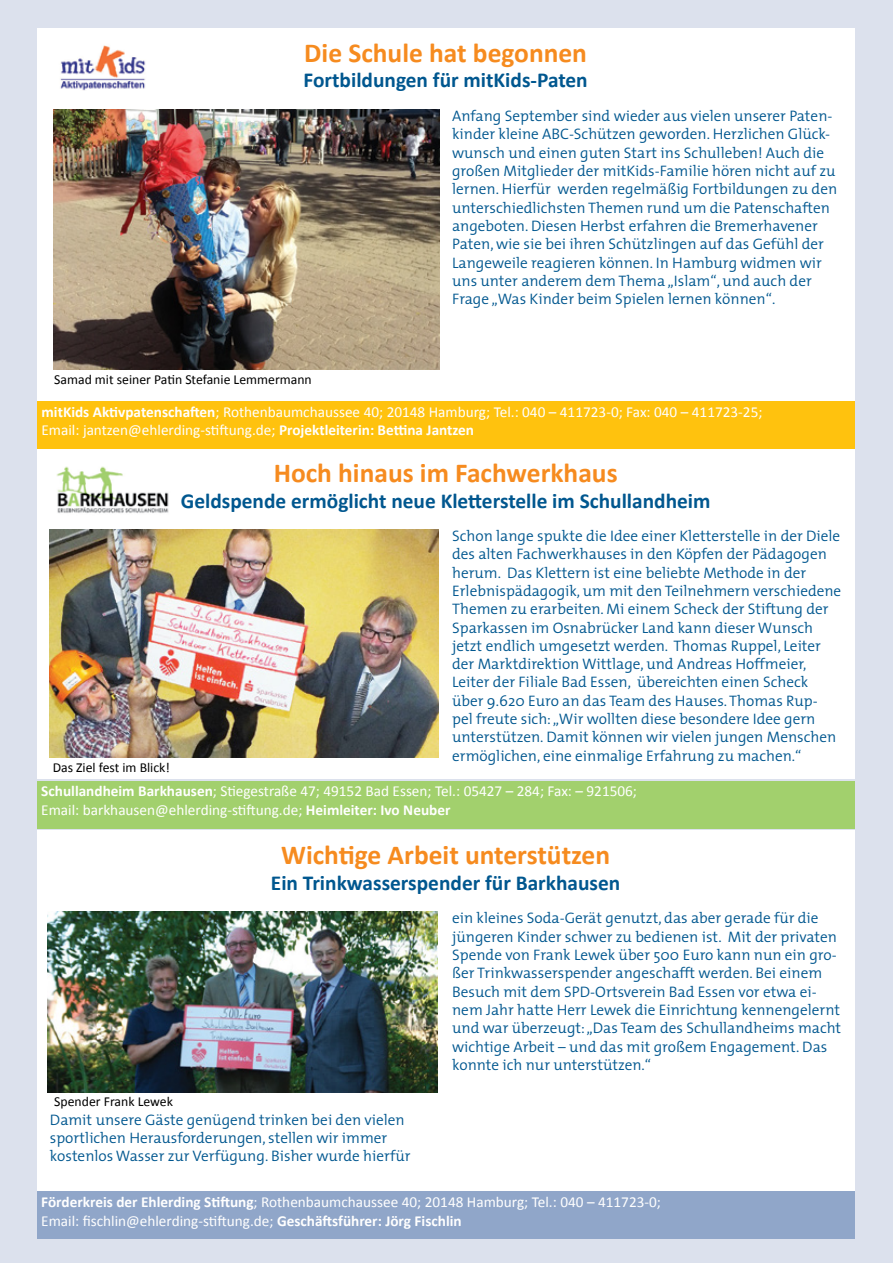
<style>
.page{position:relative;width:893px;height:1263px;background:#dce1ed}
.page>*{position:absolute;margin:0;border:0;box-sizing:border-box;transform-origin:0 0}
.t1{font:700 27.45px "Calibri";color:#f68b1f}
.t2{font:700 21.3px "Calibri";color:#00578f}
.t3{font:300 15.3px/18.3px "The Mix";color:#00578f}
.t4{font:15.3px/18.3px "Calibri";color:#fff}
.t5{font:13.8px "Calibri";color:#000}
.s1{font-weight:700}
</style>
<div class="page">
<div style="left:37px;top:899px;width:817px;height:291px;background:#fff"></div>
<img style="left:48px;top:912px;width:389px;height:180px">
<div style="left:37px;top:830px;width:817px;height:69px;background:#fff"></div>
<div style="left:37px;top:516px;width:817px;height:263px;background:#fff"></div>
<div style="left:37px;top:97px;width:817px;height:304px;background:#fff"></div>
<div style="left:37px;top:781px;width:817px;height:47px;background:#a2d06d"></div>
<div style="left:37px;top:449px;width:817px;height:68px;background:#fff"></div>
<div style="left:37px;top:28px;width:817px;height:69px;background:#fff"></div>
<img style="left:50px;top:529px;width:388px;height:228px">
<img style="left:56px;top:466px;width:113px;height:47px">
<div style="left:37px;top:1191px;width:817px;height:48px;background:#90a6c9"></div>
<div style="left:37px;top:401px;width:818px;height:48px;background:#ffc20e"></div>
<img style="left:60px;top:45px;width:86px;height:46px">
<img style="left:53px;top:110px;width:386px;height:260px">
<h1 class="t1" style="left:304px;top:35px;width:284px">Die Schule hat begonnen</h1>
<h2 class="t2" style="left:304px;top:67px;width:286px">Fortbildungen für mitKids-Paten</h2>
<p class="t5" style="left:54px;top:371px;width:259px">Samad mit seiner Patin Stefanie Lemmermann</p>
<p class="t3" style="left:452px;top:107px;width:387px">Anfang September sind wieder aus vielen unserer Paten&shy;kinder kleine ABC-Schützen geworden. Herzlichen Glück&shy;wunsch und einen guten Start ins Schulleben! Auch die großen Mitglieder der mitKids-Familie hören nicht auf zu lernen. Hierfür werden regelmäßig Fortbildungen zu den unterschiedlichsten Themen rund um die Patenschaften angeboten. Diesen Herbst erfahren die Bremerhavener Paten, wie sie bei ihren Schützlingen auf das Gefühl der Langeweile reagieren können. In Hamburg widmen wir uns unter anderem dem Thema „Islam“, und auch der Frage „Was Kinder beim Spielen lernen können“.</p>
<p class="t4" style="left:42px;top:403px;width:722px"><span class="s1">mitKids Aktivpatenschaften</span>; Rothenbaumchaussee 40; 20148 Hamburg; Tel.: 040 – 411723-0; Fax: 040 – 411723-25;<br>Email: jantzen@ehlerding-stiftung.de; <span class="s1">Projektleiterin: Bettina Jantzen</span></p>
<p class="t5" style="left:53px;top:759px;width:119px">Das Ziel fest im Blick!</p>
<h1 class="t1" style="left:274px;top:456px;width:345px">Hoch hinaus im Fachwerkhaus</h1>
<h2 class="t2" style="left:181px;top:487px;width:531px">Geldspende ermöglicht neue Kletterstelle im Schullandheim</h2>
<p class="t3" style="left:452px;top:527px;width:391px">Schon lange spukte die Idee einer Kletterstelle in der Diele des alten Fachwerkhauses in den Köpfen der Pädagogen herum. Das Klettern ist eine beliebte Methode in der Erlebnispädagogik, um mit den Teilnehmern verschiedene Themen zu erarbeiten. Mi einem Scheck der Stiftung der Sparkassen im Osnabrücker Land kann dieser Wunsch jetzt endlich umgesetzt werden. Thomas Ruppel, Leiter der Marktdirektion Wittlage, und Andreas Hoffmeier, Leiter der Filiale Bad Essen, übereichten einen Scheck über 9.620 Euro an das Team des Hauses. Thomas Rup&shy;pel freute sich: „Wir wollten diese besondere Idee gern unterstützen. Damit können wir vielen jungen Menschen ermöglichen, eine einmalige Erfahrung zu machen.“</p>
<p class="t4" style="left:41px;top:782px;width:597px"><span class="s1">Schullandheim Barkhausen</span>; Stiegestraße 47; 49152 Bad Essen; Tel.: 05427 – 284; Fax: – 921506;<br>Email: barkhausen@ehlerding-stiftung.de; <span class="s1">Heimleiter: Ivo Neuber</span></p>
<h1 class="t1" style="left:281px;top:837px;width:330px">Wichtige Arbeit unterstützen</h1>
<h2 class="t2" style="left:271px;top:869px;width:351px">Ein Trinkwasserspender für Barkhausen</h2>
<p class="t5" style="left:54px;top:1093px;width:120px">Spender Frank Lewek</p>
<p class="t3" style="left:50px;top:1110px;width:362px">Damit unsere Gäste genügend trinken bei den vielen sportlichen Herausforderungen, stellen wir immer kostenlos Wasser zur Verfügung. Bisher wurde hierfür</p>
<p class="t3" style="left:452px;top:909px;width:390px">ein kleines Soda-Gerät genutzt, das aber gerade für die jüngeren Kinder schwer zu bedienen ist. Mit der privaten Spende von Frank Lewek über 500 Euro kann nun ein gro&shy;ßer Trinkwasserspender angeschafft werden. Bei einem Besuch mit dem SPD-Ortsverein Bad Essen vor etwa ei&shy;nem Jahr hatte Herr Lewek die Einrichtung kennengelernt und war überzeugt: „Das Team des Schullandheims macht wichtige Arbeit – und das mit großem Engagement. Das konnte ich nur unterstützen.“</p>
<p class="t4" style="left:41px;top:1193px;width:621px"><span class="s1">Förderkreis der Ehlerding Stiftung</span>; Rothenbaumchaussee 40; 20148 Hamburg; Tel.: 040 – 411723-0;<br>Email: fischlin@ehlerding-stiftung.de; <span class="s1">Geschäftsführer: Jörg Fischlin</span></p>
</div>
